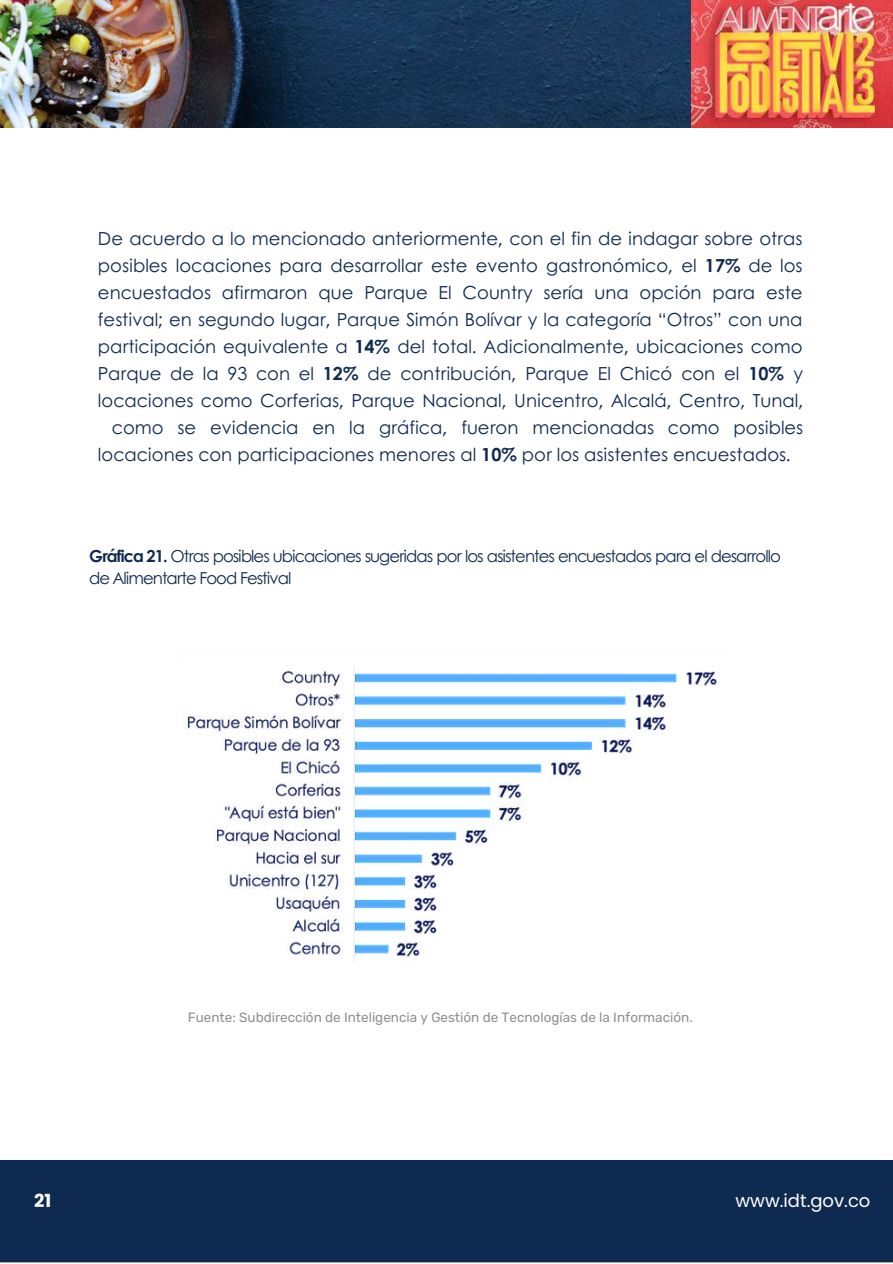
<style>
.page{position:relative;width:893px;height:1264px;background:#fff}
.page>*{position:absolute;margin:0;border:0;box-sizing:border-box;transform-origin:0 0}
.t1{font:18px "Century Gothic";color:#0f2a50}
.t2{font:18px "Poppins";color:#fff}
.t3{font:700 18px "Poppins";color:#fff}
.t4{font:16.5px/22.5px "Century Gothic";letter-spacing:-.06em;color:#0f2a50}
.t5{font:13.5px "Rubik";color:#90908f}
.s1{font-weight:700}
</style>
<div class="page">
<div style="left:0;top:1160px;width:892px;height:102px;background:#0f2a50"></div>
<div style="left:0;top:1173px;width:90px;height:54px;background:#0f2a50"></div>
<div style="left:671px;top:1173px;width:221px;height:54px;background:#0f2a50"></div>
<img style="left:0;top:0;width:892px;height:128px">
<img style="left:691px;top:0;width:201px;height:127px">
<img style="left:185px;top:667px;width:532px;height:294px">
<p class="t1" style="left:98px;top:224px;width:706px">De acuerdo a lo mencionado anteriormente, con el fin de indagar sobre otras</p>
<p class="t1" style="left:98px;top:251px;width:706px">posibles locaciones para desarrollar este evento gastronómico, el <span class="s1">17%</span> de los</p>
<p class="t1" style="left:98px;top:278px;width:706px">encuestados afirmaron que Parque El Country sería una opción para este</p>
<p class="t1" style="left:98px;top:305px;width:706px">festival; en segundo lugar, Parque Simón Bolívar y la categoría “Otros” con una</p>
<p class="t1" style="left:98px;top:332px;width:706px">participación equivalente a <span class="s1">14%</span> del total. Adicionalmente, ubicaciones como</p>
<p class="t1" style="left:98px;top:359px;width:706px">Parque de la 93 con el <span class="s1">12%</span> de contribución, Parque El Chicó con el <span class="s1">10%</span> y</p>
<p class="t1" style="left:98px;top:386px;width:707px">locaciones como Corferias, Parque Nacional, Unicentro, Alcalá, Centro, Tunal,</p>
<p class="t1" style="left:112px;top:413px;width:692px">como se evidencia en la gráfica, fueron mencionadas como posibles</p>
<p class="t1" style="left:98px;top:440px;width:694px">locaciones con participaciones menores al <span class="s1">10%</span> por los asistentes encuestados.</p>
<p class="t4" style="left:89px;top:543px;width:693px"><span class="s1">Gráfica 21.</span> Otras posibles ubicaciones sugeridas por los asistentes encuestados para el desarrollo de Alimentarte Food Festival</p>
<p class="t5" style="left:188px;top:1009px;width:506px">Fuente: Subdirección de Inteligencia y Gestión de Tecnologías de la Información.</p>
<p class="t3" style="left:34px;top:1187px;width:19px">21</p>
<p class="t2" style="left:735px;top:1187px;width:136px">www.idt.gov.co</p>
</div>
